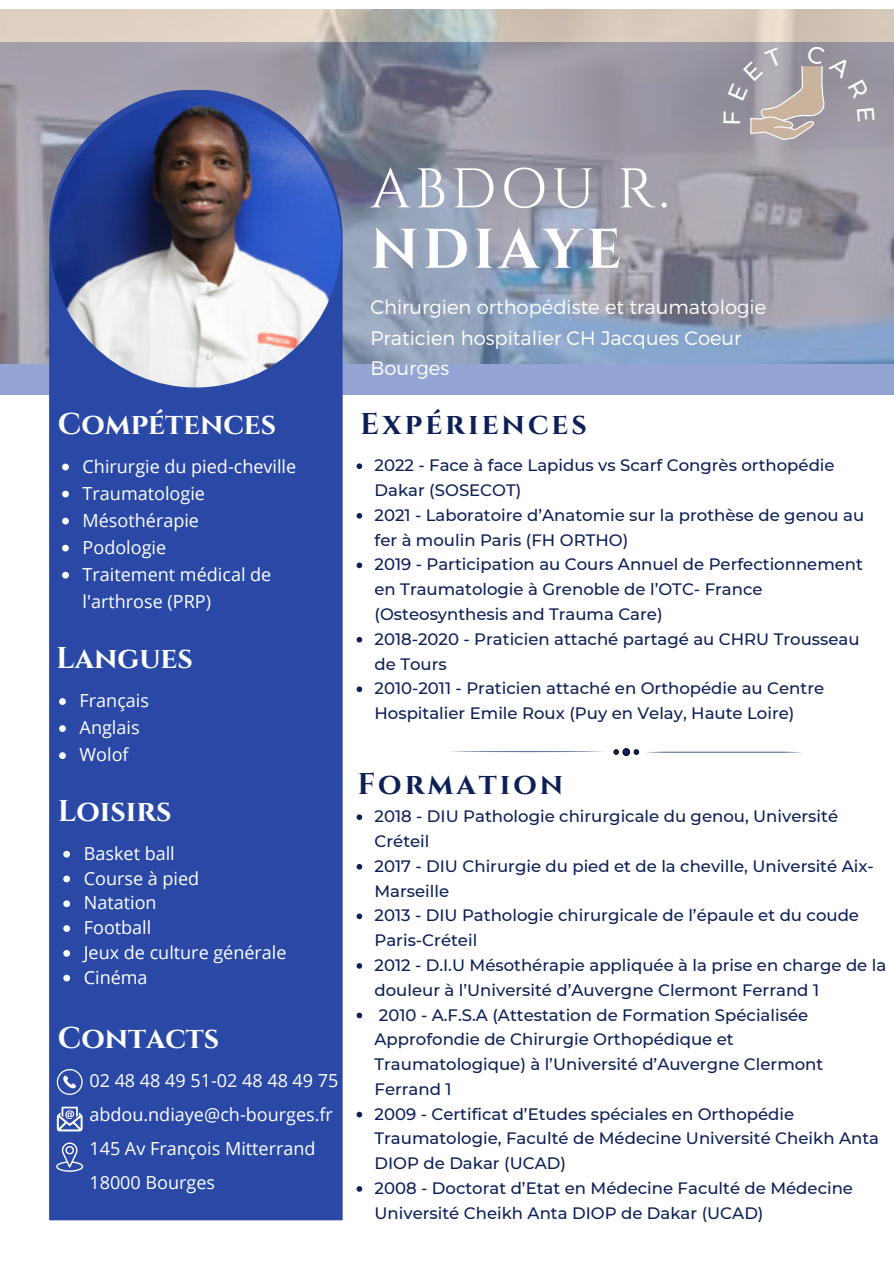
<style>
.page{position:relative;width:894px;height:1264px;background:#fff}
.page>*{position:absolute;margin:0;border:0;box-sizing:border-box;transform-origin:0 0}
.t1{font:55.8px "Cinzel";letter-spacing:.075em;color:#fff}
.t2{font:700 55.8px "Cinzel";letter-spacing:.075em;color:#fff}
.t3{font:700 30px "Cinzel";color:#fff}
.t4{font:700 30px "Cinzel";letter-spacing:.1em;color:#0c1f57}
.t5{font:300 19.5px/30.5px "Montserrat";color:#fff}
.t6{font:18px/27px "Open Sans";color:#fff}
.t7{font:500 16.5px/24.8px "Montserrat";color:#0c1f57}
</style>
<div class="page">
<div style="left:0;top:42px;width:893px;height:353px;background:#95a5d3"></div>
<img style="left:0;top:10px;width:893px;height:353px">
<div style="left:50px;top:90px;width:292px;height:1130px;background:#2a49a7"></div>
<img style="left:50px;top:97px;width:291px;height:290px;border-radius:50%">
<svg style="left:57px;top:1068px;width:26px;height:26px"></svg>
<svg style="left:57px;top:1106px;width:26px;height:25px"></svg>
<svg style="left:56px;top:1142px;width:27px;height:29px"></svg>
<svg style="left:356px;top:463px;width:6px;height:6px"></svg>
<svg style="left:356px;top:513px;width:6px;height:5px"></svg>
<svg style="left:356px;top:562px;width:6px;height:6px"></svg>
<svg style="left:356px;top:637px;width:6px;height:5px"></svg>
<svg style="left:356px;top:686px;width:6px;height:6px"></svg>
<svg style="left:451px;top:751px;width:153px;height:1px"></svg>
<svg style="left:613px;top:748px;width:189px;height:8px"></svg>
<svg style="left:356px;top:814px;width:6px;height:6px"></svg>
<svg style="left:356px;top:864px;width:6px;height:5px"></svg>
<svg style="left:356px;top:913px;width:6px;height:6px"></svg>
<svg style="left:356px;top:963px;width:6px;height:5px"></svg>
<svg style="left:356px;top:1012px;width:6px;height:6px"></svg>
<svg style="left:356px;top:1111px;width:6px;height:6px"></svg>
<svg style="left:356px;top:1186px;width:6px;height:5px"></svg>
<svg style="left:62px;top:463px;width:7px;height:7px"></svg>
<svg style="left:62px;top:490px;width:7px;height:7px"></svg>
<svg style="left:62px;top:517px;width:7px;height:7px"></svg>
<svg style="left:62px;top:544px;width:7px;height:7px"></svg>
<svg style="left:62px;top:571px;width:7px;height:7px"></svg>
<svg style="left:59px;top:698px;width:7px;height:7px"></svg>
<svg style="left:59px;top:725px;width:7px;height:7px"></svg>
<svg style="left:59px;top:752px;width:7px;height:7px"></svg>
<svg style="left:63px;top:850px;width:7px;height:7px"></svg>
<svg style="left:63px;top:875px;width:7px;height:7px"></svg>
<svg style="left:63px;top:900px;width:7px;height:7px"></svg>
<svg style="left:63px;top:925px;width:7px;height:6px"></svg>
<svg style="left:63px;top:949px;width:7px;height:7px"></svg>
<svg style="left:63px;top:974px;width:7px;height:7px"></svg>
<svg style="left:723px;top:45px;width:151px;height:95px;background:#a59da3"></svg>
<h2 class="t3" style="left:58px;top:405px;width:220px">Compétences</h2>
<p class="t6" style="left:83px;top:452px;width:215px">Chirurgie du pied-cheville<br>Traumatologie<br>Mésothérapie<br>Podologie<br>Traitement médical de l'arthrose (PRP)</p>
<h2 class="t3" style="left:56px;top:638px;width:138px">Langues</h2>
<p class="t6" style="left:80px;top:686px;width:71px">Français<br>Anglais<br>Wolof</p>
<h2 class="t3" style="left:58px;top:791px;width:115px">Loisirs</h2>
<p class="t6" style="left:84px;top:840px;width:204px;line-height:24.8px">Basket ball<br>Course à pied<br>Natation<br>Football<br>Jeux de culture générale<br>Cinéma</p>
<h2 class="t3" style="left:58px;top:1019px;width:163px">Contacts</h2>
<p class="t6" style="left:89px;top:1063px;width:250px;line-height:33.8px">02 48 48 49 51-02 48 48 49 75 abdou.ndiaye@ch-bourges.fr<br>145 Av François Mitterrand<br>18000 Bourges</p>
<h1 class="t1" style="left:370px;top:153px;width:300px">ABDOU R.</h1>
<h1 class="t2" style="left:370px;top:213px;width:252px">NDIAYE</h1>
<p class="t5" style="left:370px;top:291px;width:397px">Chirurgien orthopédiste et traumatologie<br>Praticien hospitalier CH Jacques Coeur<br>Bourges</p>
<h2 class="t4" style="left:360px;top:405px;width:228px">Expériences</h2>
<p class="t7" style="left:374px;top:453px;width:491px">2022 - Face à face Lapidus vs Scarf Congrès orthopédie Dakar (SOSECOT)<br>2021 - Laboratoire d’Anatomie sur la prothèse de genou au fer à moulin Paris (FH ORTHO)<br>2019 - Participation au Cours Annuel de Perfectionnement en Traumatologie à Grenoble de l’OTC- France (Osteosynthesis and Trauma Care)<br>2018-2020 - Praticien attaché partagé au CHRU Trousseau de Tours<br>2010-2011 - Praticien attaché en Orthopédie au Centre Hospitalier Emile Roux (Puy en Velay, Haute Loire)</p>
<h2 class="t4" style="left:357px;top:765px;width:207px">Formation</h2>
<p class="t7" style="left:374px;top:804px;width:513px">2018 - DIU Pathologie chirurgicale du genou, Université Créteil<br>2017 - DIU Chirurgie du pied et de la cheville, Université Aix-Marseille<br>2013 - DIU Pathologie chirurgicale de l’épaule et du coude Paris-Créteil<br>2012 - D.I.U Mésothérapie appliquée à la prise en charge de la douleur à l’Université d’Auvergne Clermont Ferrand 1<br>2010 - A.F.S.A (Attestation de Formation Spécialisée Approfondie de Chirurgie Orthopédique et Traumatologique) à l’Université d’Auvergne Clermont Ferrand 1<br>2009 - Certificat d’Etudes spéciales en Orthopédie Traumatologie, Faculté de Médecine Université Cheikh Anta DIOP de Dakar (UCAD)<br>2008 - Doctorat d’Etat en Médecine Faculté de Médecine Université Cheikh Anta DIOP de Dakar (UCAD)</p>
</div>
